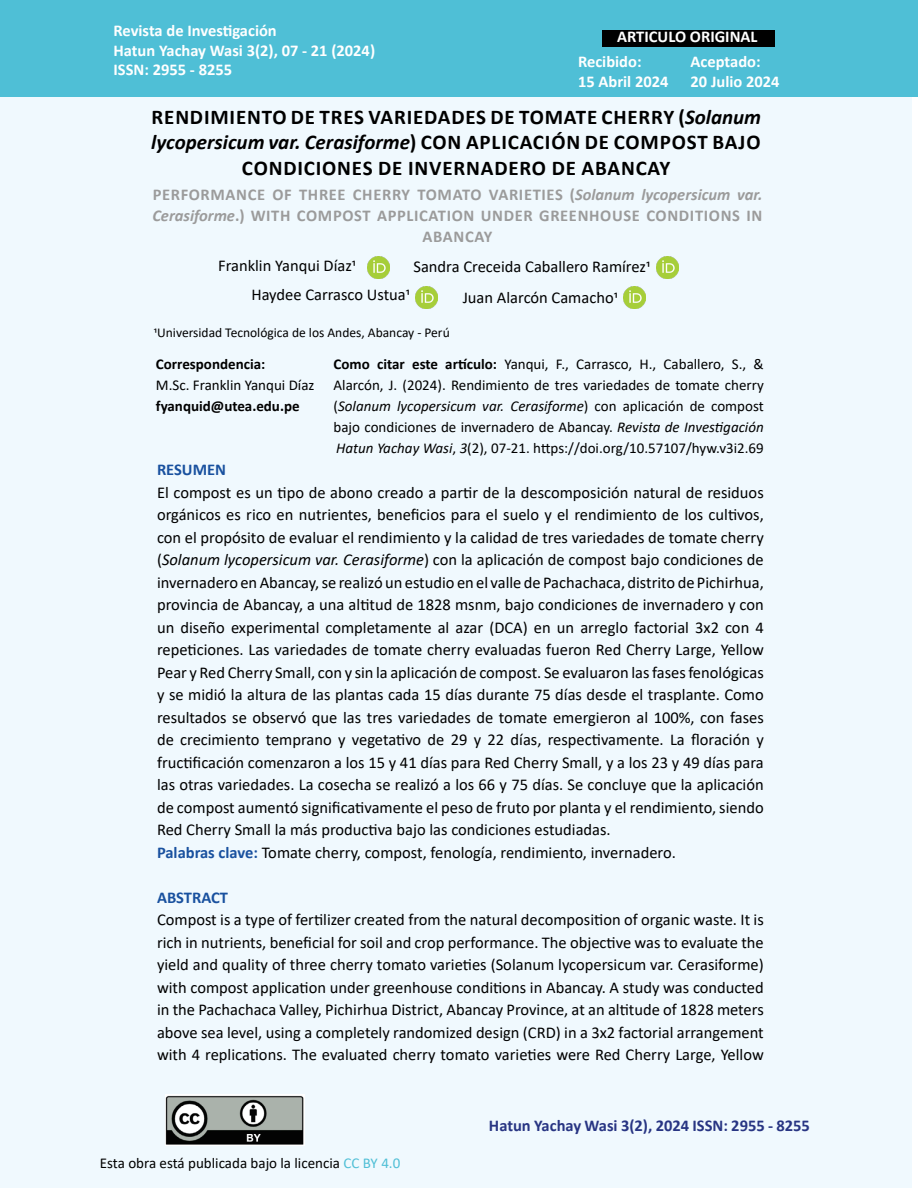
<style>
.page{position:relative;width:918px;height:1188px;background:#fff}
.page>*{position:absolute;margin:0;border:0;box-sizing:border-box;transform-origin:0 0}
.t1{font:700 21px/25.5px "Calibri";letter-spacing:.04em;color:#000;text-align:center}
.t2{font:16.5px/22.5px "Calibri";color:#000}
.t3{font:700 16.5px/21px "Calibri";letter-spacing:.04em;color:#9b9b9b;text-align:center}
.t4{font:700 16.5px/19.8px "Calibri";color:#fff}
.t5{font:700 16.5px "Calibri";color:#283583}
.t6{font:700 16.5px "Calibri";color:#19519f}
.t7{font:15px/21px "Calibri";color:#000;text-align:justify}
.t8{font:700 15px "Calibri";color:#000}
.t9{font:13.5px "Calibri";color:#000}
.s1{font-style:italic}
.s2{font-weight:700}
.s3{font-weight:700;color:#19519f}
.s4{color:#50bfd6}
</style>
<div class="page">
<div style="left:0;top:0;width:912px;height:1188px;background:#f0f9fe"></div>
<div style="left:0;top:0;width:918px;height:96px;background:#4fbfd6"></div>
<div style="left:602px;top:30px;width:173px;height:16px;background:#000"></div>
<img style="left:166px;top:1095px;width:139px;height:51px">
<img style="left:368px;top:257px;width:22px;height:22px">
<img style="left:416px;top:286px;width:22px;height:23px">
<img style="left:656px;top:257px;width:23px;height:22px">
<img style="left:623px;top:286px;width:22px;height:23px">
<p class="t4" style="left:114px;top:20px;width:263px">Revista de Investigación<br>Hatun Yachay Wasi 3(2), 07 - 21 (2024)<br>ISSN: 2955 - 8255</p>
<p class="t4" style="left:617px;top:27px;width:142px">ARTICULO ORIGINAL</p>
<p class="t4" style="left:578px;top:52px;width:92px">Recibido:<br>15 Abril 2024</p>
<p class="t4" style="left:691px;top:52px;width:90px">Aceptado:<br>20 Julio 2024</p>
<p class="t1" style="left:151px;top:104px;width:611px">RENDIMIENTO DE TRES VARIEDADES DE TOMATE CHERRY (<span class="s1">Solanum lycopersicum var. Cerasiforme</span>) CON APLICACIÓN DE COMPOST BAJO<br>CONDICIONES DE INVERNADERO DE ABANCAY</p>
<p class="t3" style="left:152px;top:184px;width:612px">PERFORMANCE OF THREE CHERRY TOMATO VARIETIES (<span class="s1">Solanum lycopersicum var.<br>Cerasiforme</span>.) WITH COMPOST APPLICATION UNDER GREENHOUSE CONDITIONS IN<br>ABANCAY</p>
<p class="t2" style="left:251px;top:250px;width:160px;line-height:29.5px;text-indent:-33px">Franklin Yanqui Díaz1<br>Haydee Carrasco Ustua1</p>
<p class="t2" style="left:463px;top:251px;width:189px;line-height:30.5px;text-indent:-49px">Sandra Creceida Caballero Ramírez1<br>Juan Alarcón Camacho1</p>
<p class="t9" style="left:154px;top:323px;width:297px">1Universidad Tecnológica de los Andes, Abancay - Perú</p>
<p class="t8" style="left:156px;top:353px;width:111px">Correspondencia:</p>
<p class="t7" style="left:156px;top:374px;width:160px">M.Sc. Franklin Yanqui Díaz</p>
<p class="t8" style="left:156px;top:395px;width:145px">fyanquid@utea.edu.pe</p>
<p class="t7" style="left:334px;top:353px;width:432px"><span class="s2">Como citar este artículo:</span> Yanqui, F., Carrasco, H., Caballero, S., &amp; Alarcón, J. (2024). Rendimiento de tres variedades de tomate cherry (<span class="s1">Solanum lycopersicum var. Cerasiforme</span>) con aplicación de compost bajo condiciones de invernadero de Abancay. <span class="s1">Revista de Investigación Hatun Yachay Wasi</span>, <span class="s1">3</span>(2), 07-21. https://doi.org/10.57107/hyw.v3i2.69</p>
<p class="t6" style="left:157px;top:458px;width:71px">RESUMEN</p>
<p class="t2" style="left:157px;top:481px;width:608px">El compost es un tipo de abono creado a partir de la descomposición natural de residuos orgánicos es rico en nutrientes, beneficios para el suelo y el rendimiento de los cultivos, con el propósito de evaluar el rendimiento y la calidad de tres variedades de tomate cherry (<span class="s1">Solanum lycopersicum var. Cerasiforme</span>) con la aplicación de compost bajo condiciones de invernadero en Abancay, se realizó un estudio en el valle de Pachachaca, distrito de Pichirhua, provincia de Abancay, a una altitud de 1828 msnm, bajo condiciones de invernadero y con un diseño experimental completamente al azar (DCA) en un arreglo factorial 3x2 con 4 repeticiones. Las variedades de tomate cherry evaluadas fueron Red Cherry Large, Yellow Pear y Red Cherry Small, con y sin la aplicación de compost. Se evaluaron las fases fenológicas y se midió la altura de las plantas cada 15 días durante 75 días desde el trasplante. Como resultados se observó que las tres variedades de tomate emergieron al 100%, con fases de crecimiento temprano y vegetativo de 29 y 22 días, respectivamente. La floración y fructificación comenzaron a los 15 y 41 días para Red Cherry Small, y a los 23 y 49 días para las otras variedades. La cosecha se realizó a los 66 y 75 días. Se concluye que la aplicación de compost aumentó significativamente el peso de fruto por planta y el rendimiento, siendo Red Cherry Small la más productiva bajo las condiciones estudiadas.<br><span class="s3">Palabras clave:</span> Tomate cherry, compost, fenología, rendimiento, invernadero.</p>
<p class="t6" style="left:157px;top:886px;width:73px">ABSTRACT</p>
<p class="t2" style="left:157px;top:908px;width:608px;text-align:justify">Compost is a type of fertilizer created from the natural decomposition of organic waste. It is rich in nutrients, beneficial for soil and crop performance. The objective was to evaluate the yield and quality of three cherry tomato varieties (Solanum lycopersicum var. Cerasiforme) with compost application under greenhouse conditions in Abancay. A study was conducted in the Pachachaca Valley, Pichirhua District, Abancay Province, at an altitude of 1828 meters above sea level, using a completely randomized design (CRD) in a 3x2 factorial arrangement with 4 replications. The evaluated cherry tomato varieties were Red Cherry Large, Yellow</p>
<p class="t7" style="left:100px;top:1152px;width:302px">Esta obra está publicada bajo la licencia <span class="s4">CC BY 4.0</span></p>
<p class="t5" style="left:489px;top:1114px;width:323px">Hatun Yachay Wasi 3(2), 2024 ISSN: 2955 - 8255</p>
</div>
